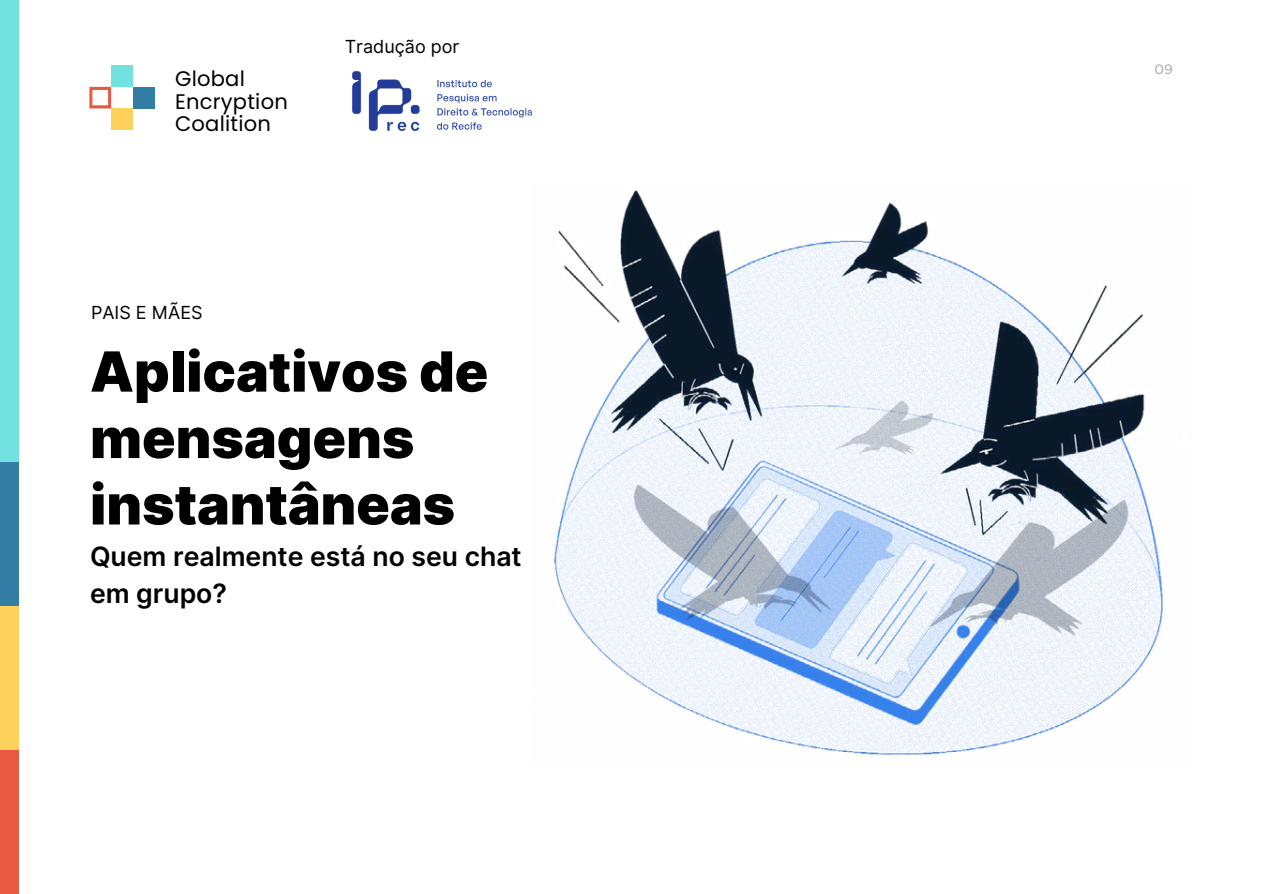
<style>
.page{position:relative;width:1263px;height:894px;background:#fff}
.page>*{position:absolute;margin:0;border:0;box-sizing:border-box;transform-origin:0 0}
.t1{font:900 55.35px/66.3px "Inter";color:#000}
.t2{font:600 26.7px/37.2px "Inter";color:#000}
.t3{font:21px/22.5px "Poppins";letter-spacing:.01em;color:#000}
.t4{font:18px "Inter";color:#000}
.t5{font:13.5px "Gotham";color:#a3a3a3}
</style>
<div class="page">
<div style="left:0;top:0;width:18px;height:893px;background:#71e2df"></div>
<div style="left:0;top:749px;width:18px;height:144px;background:#e95941"></div>
<div style="left:0;top:462px;width:18px;height:144px;background:#317da3"></div>
<div style="left:0;top:606px;width:18px;height:143px;background:#fed15a"></div>
<div style="left:111px;top:108px;width:22px;height:22px;background:#fed15a"></div>
<div style="left:133px;top:87px;width:21px;height:21px;background:#317da3"></div>
<div style="left:111px;top:65px;width:22px;height:22px;background:#71e2df"></div>
<svg style="left:89px;top:87px;width:22px;height:21px"></svg>
<img style="left:553px;top:190px;width:627px;height:565px">
<img style="left:352px;top:71px;width:180px;height:61px">
<h2 class="t3" style="left:175px;top:67px;width:114px">Global<br>Encryption<br>Coalition</h2>
<h3 class="t4" style="left:345px;top:36px;width:116px">Tradução por</h3>
<p class="t4" style="left:91px;top:301px;width:113px">PAIS E MÃES</p>
<p class="t1" style="left:90px;top:338px;width:400px">Aplicativos de mensagens instantâneas</p>
<p class="t2" style="left:90px;top:537px;width:433px">Quem realmente está no seu chat em grupo?</p>
<p class="t5" style="left:1154px;top:61px;width:20px">09</p>
</div>
